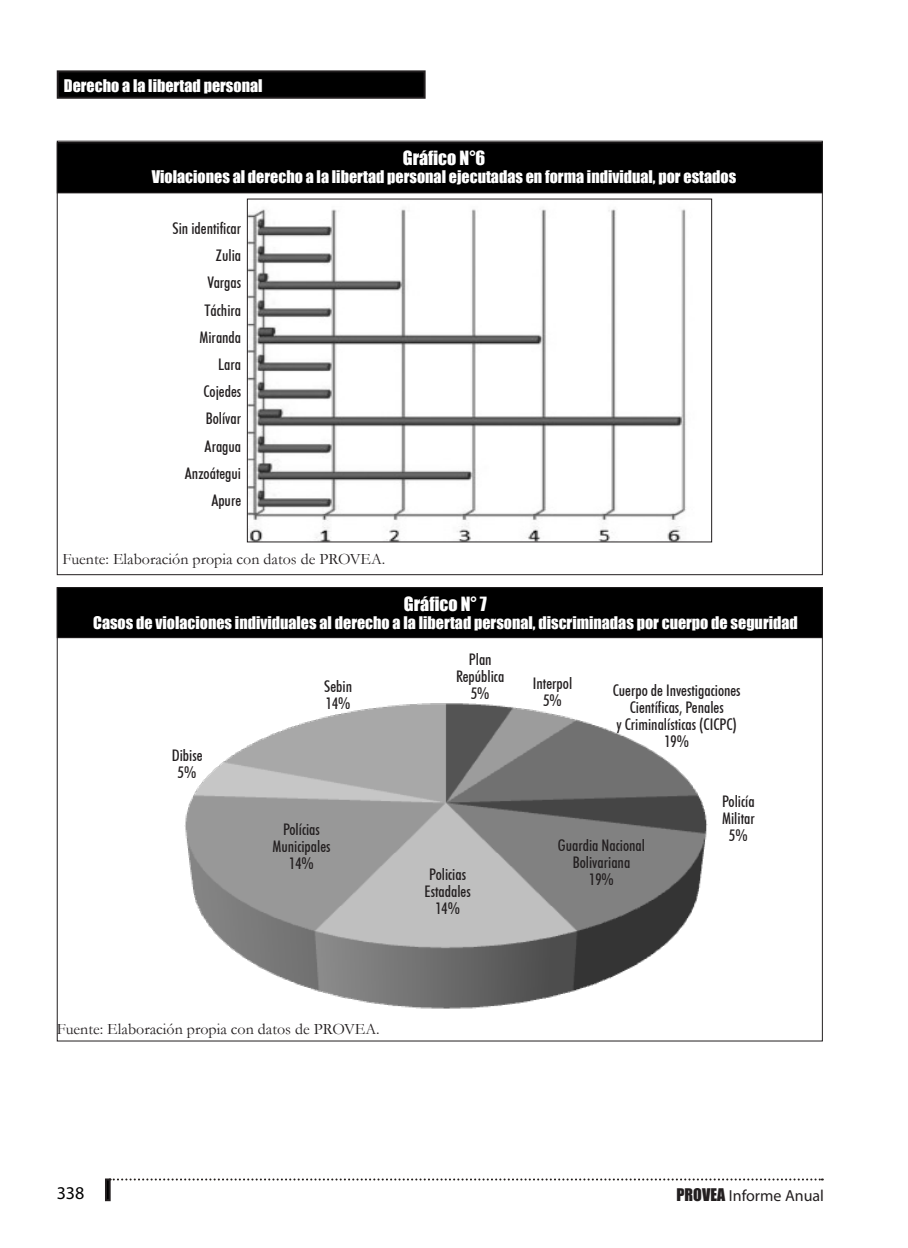
<style>
.page{position:relative;width:908px;height:1248px;background:#fff}
.page>*{position:absolute;margin:0;border:0;box-sizing:border-box;transform-origin:0 0}
.Tabla_Subtítulos{font:18px "Impact";color:#fff}
.t1{font:18px "Myriad Pro";color:#000}
.Tabla_Subtítulos-2{font:500 condensed 16px/17px "Futura BT";color:#231f20;text-align:center}
.Tabla_título{font:16px "Impact";color:#fff}
.Fuente{font:16px "Garamond";color:#231f20}
.t2{font:16px "Myriad Pro";color:#231f20}
.s1{font-family:"Impact"}
</style>
<div class="page">
<div style="left:58px;top:71px;width:366px;height:27px;background:#000"></div>
<div style="left:57px;top:70px;width:368px;height:29px;border:2px solid #231f20"></div>
<svg style="left:111px;top:1178px;width:711px;height:2px"></svg>
<div style="left:105px;top:1178px;width:6px;height:22px;border:2px solid #231f20"></div>
<div style="left:57px;top:143px;width:765px;height:50px;background:#000"></div>
<div style="left:57px;top:142px;width:765px;height:51px;border:1px solid #231f20"></div>
<img style="left:249px;top:209px;width:437px;height:331px">
<img style="left:184px;top:703px;width:524px;height:306px">
<div style="left:57px;top:587px;width:765px;height:50px;background:#000"></div>
<div style="left:57px;top:587px;width:765px;height:51px;border:1px solid #231f20"></div>
<p class="Tabla_título" style="left:64px;top:73px;width:200px">Derecho a la libertad personal</p>
<p class="Tabla_Subtítulos" style="left:402px;top:144px;width:84px">Gráfico N°6</p>
<p class="Tabla_título" style="left:152px;top:164px;width:585px">Violaciones al derecho a la libertad personal ejecutadas en forma individual, por estados</p>
<p class="Tabla_Subtítulos-2" style="left:172px;top:219px;width:70px">Sin identificar</p>
<p class="Tabla_Subtítulos-2" style="left:216px;top:247px;width:27px">Zulia</p>
<p class="Tabla_Subtítulos-2" style="left:207px;top:274px;width:35px">Vargas</p>
<p class="Tabla_Subtítulos-2" style="left:204px;top:301px;width:38px">Táchira</p>
<p class="Tabla_Subtítulos-2" style="left:199px;top:328px;width:43px">Miranda</p>
<p class="Tabla_Subtítulos-2" style="left:218px;top:355px;width:24px">Lara</p>
<p class="Tabla_Subtítulos-2" style="left:203px;top:383px;width:39px">Cojedes</p>
<p class="Tabla_Subtítulos-2" style="left:206px;top:410px;width:37px">Bolívar</p>
<p class="Tabla_Subtítulos-2" style="left:204px;top:437px;width:38px">Aragua</p>
<p class="Tabla_Subtítulos-2" style="left:185px;top:464px;width:58px">Anzoátegui</p>
<p class="Tabla_Subtítulos-2" style="left:211px;top:491px;width:31px">Apure</p>
<p class="Fuente" style="left:62px;top:548px;width:324px">Fuente: Elaboración propia con datos de PROVEA.</p>
<p class="Tabla_Subtítulos" style="left:404px;top:590px;width:85px">Gráfico N° 7</p>
<p class="Tabla_título" style="left:93px;top:610px;width:706px">Casos de violaciones individuales al derecho a la libertad personal, discriminadas por cuerpo de seguridad</p>
<p class="Tabla_Subtítulos-2" style="left:172px;top:746px;width:32px">Dibise</p>
<p class="Tabla_Subtítulos-2" style="left:178px;top:763px;width:20px">5%</p>
<p class="Tabla_Subtítulos-2" style="left:324px;top:677px;width:29px;text-align:left">Sebin<br>14%</p>
<p class="Tabla_Subtítulos-2" style="left:272px;top:820px;width:60px">Polícias<br>Municipales<br>14%</p>
<p class="Fuente" style="left:57px;top:1017px;width:324px">Fuente: Elaboración propia con datos de PROVEA.</p>
<p class="Tabla_Subtítulos-2" style="left:456px;top:650px;width:50px">Plan<br>República</p>
<p class="Tabla_Subtítulos-2" style="left:471px;top:684px;width:20px">5%</p>
<p class="Tabla_Subtítulos-2" style="left:612px;top:681px;width:129px">Cuerpo de Investigaciones<br>Científicas, Penales<br>y Criminalísticas (CICPC)<br>19%</p>
<p class="Tabla_Subtítulos-2" style="left:532px;top:674px;width:41px">Interpol</p>
<p class="Tabla_Subtítulos-2" style="left:543px;top:691px;width:20px">5%</p>
<p class="Tabla_Subtítulos-2" style="left:424px;top:866px;width:48px">Policias<br>Estadales<br>14%</p>
<p class="Tabla_Subtítulos-2" style="left:557px;top:836px;width:89px">Guardia Nacional<br>Bolivariana<br>19%</p>
<p class="Tabla_Subtítulos-2" style="left:721px;top:793px;width:34px;text-align:left">Policía<br>Militar</p>
<p class="Tabla_Subtítulos-2" style="left:728px;top:827px;width:20px">5%</p>
<p class="t1" style="left:57px;top:1181px;width:29px">338</p>
<p class="t2" style="left:676px;top:1185px;width:149px"><span class="s1">PROVEA</span> Informe Anual</p>
</div>
